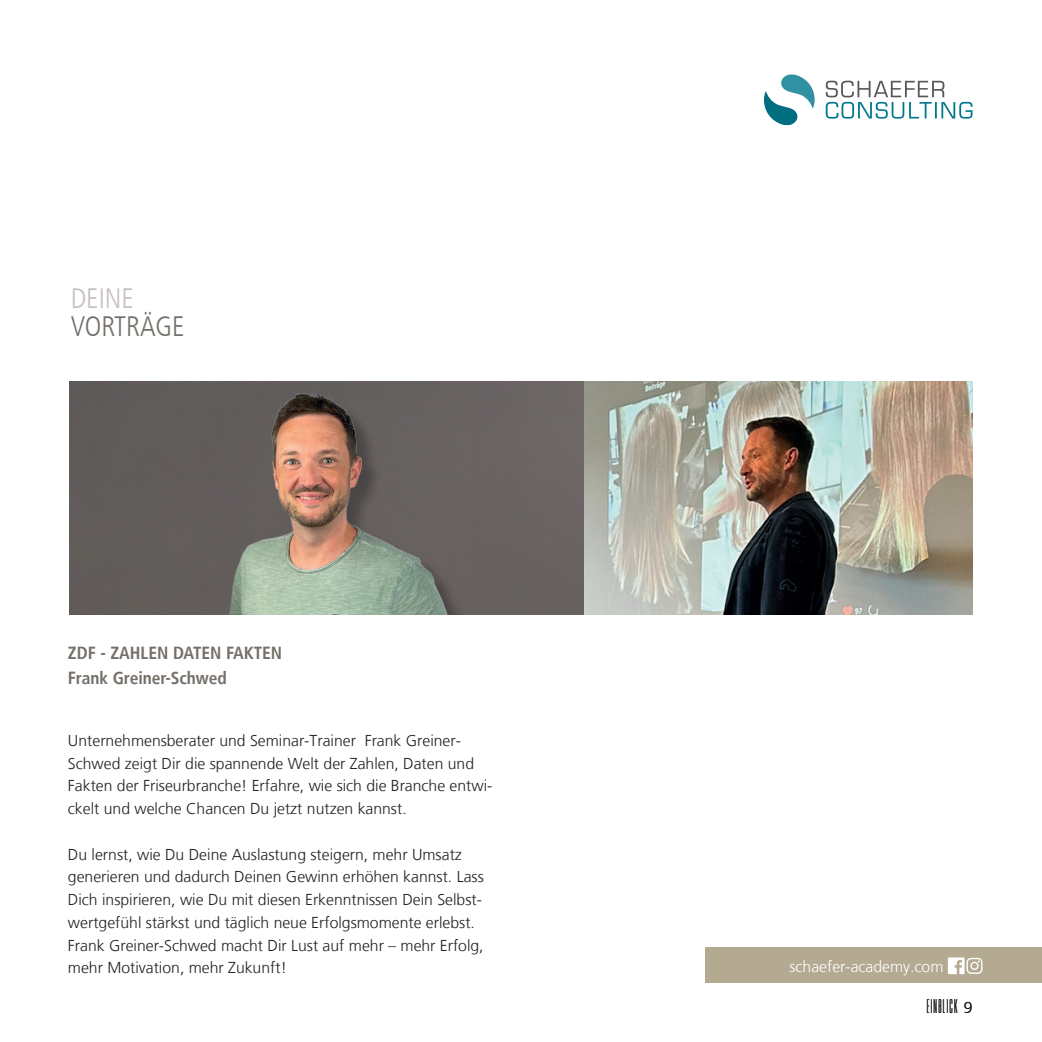
<style>
.page{position:relative;width:1042px;height:1042px;background:#fff}
.page>*{position:absolute;margin:0;border:0;box-sizing:border-box;transform-origin:0 0}
.t1{font:300 condensed 28px "Frutiger LT";color:#746f69}
.t2{font:300 condensed 28px "Frutiger LT";color:#c6c0be}
.t3{font:21px "Bee Two";letter-spacing:.06em;color:#231f20}
.t4{font:700 condensed 17.5px "Frutiger LT";letter-spacing:-.005em;color:#746f69}
.Fließtext_Frutiger_45_light{font:300 15.75px/22.8px "Frutiger LT";color:#231f20}
.t5{font:300 15.75px "Frutiger LT";color:#fff}
.s1{font-family:"Frutiger LT";font-weight:300;font-size:15.75px}
</style>
<div class="page">
<div style="left:705px;top:946px;width:337px;height:36px;background:#b3aa91"></div>
<svg style="left:948px;top:957px;width:34px;height:17px"></svg>
<svg style="left:764px;top:74px;width:50px;height:51px"></svg>
<svg style="left:825px;top:81px;width:147px;height:38px"></svg>
<img style="left:584px;top:382px;width:388px;height:232px">
<img style="left:69px;top:382px;width:515px;height:232px">
<img style="left:74px;top:382px;width:472px;height:232px">
<p class="t2" style="left:71px;top:282px;width:65px">DEINE</p>
<p class="t1" style="left:71px;top:310px;width:115px">VORTRÄGE</p>
<p class="t4" style="left:68px;top:642px;width:216px">ZDF - ZAHLEN DATEN FAKTEN</p>
<p class="t4" style="left:68px;top:667px;width:160px">Frank Greiner-Schwed</p>
<p class="Fließtext_Frutiger_45_light" style="left:68px;top:729px;width:426px">Unternehmensberater und Seminar-Trainer Frank Greiner-Schwed zeigt Dir die spannende Welt der Zahlen, Daten und Fakten der Friseurbranche! Erfahre, wie sich die Branche entwi&shy;ckelt und welche Chancen Du jetzt nutzen kannst.</p>
<p class="Fließtext_Frutiger_45_light" style="left:68px;top:843px;width:417px">Du lernst, wie Du Deine Auslastung steigern, mehr Umsatz generieren und dadurch Deinen Gewinn erhöhen kannst. Lass Dich inspirieren, wie Du mit diesen Erkenntnissen Dein Selbst&shy;wertgefühl stärkst und täglich neue Erfolgsmomente erlebst.<br>Frank Greiner-Schwed macht Dir Lust auf mehr – mehr Erfolg, mehr Motivation, mehr Zukunft!</p>
<p class="t5" style="left:789px;top:957px;width:155px">schaefer-academy.com</p>
<h2 class="t3" style="left:927px;top:994px;width:47px">EINBLICK <span class="s1">9</span></h2>
</div>
